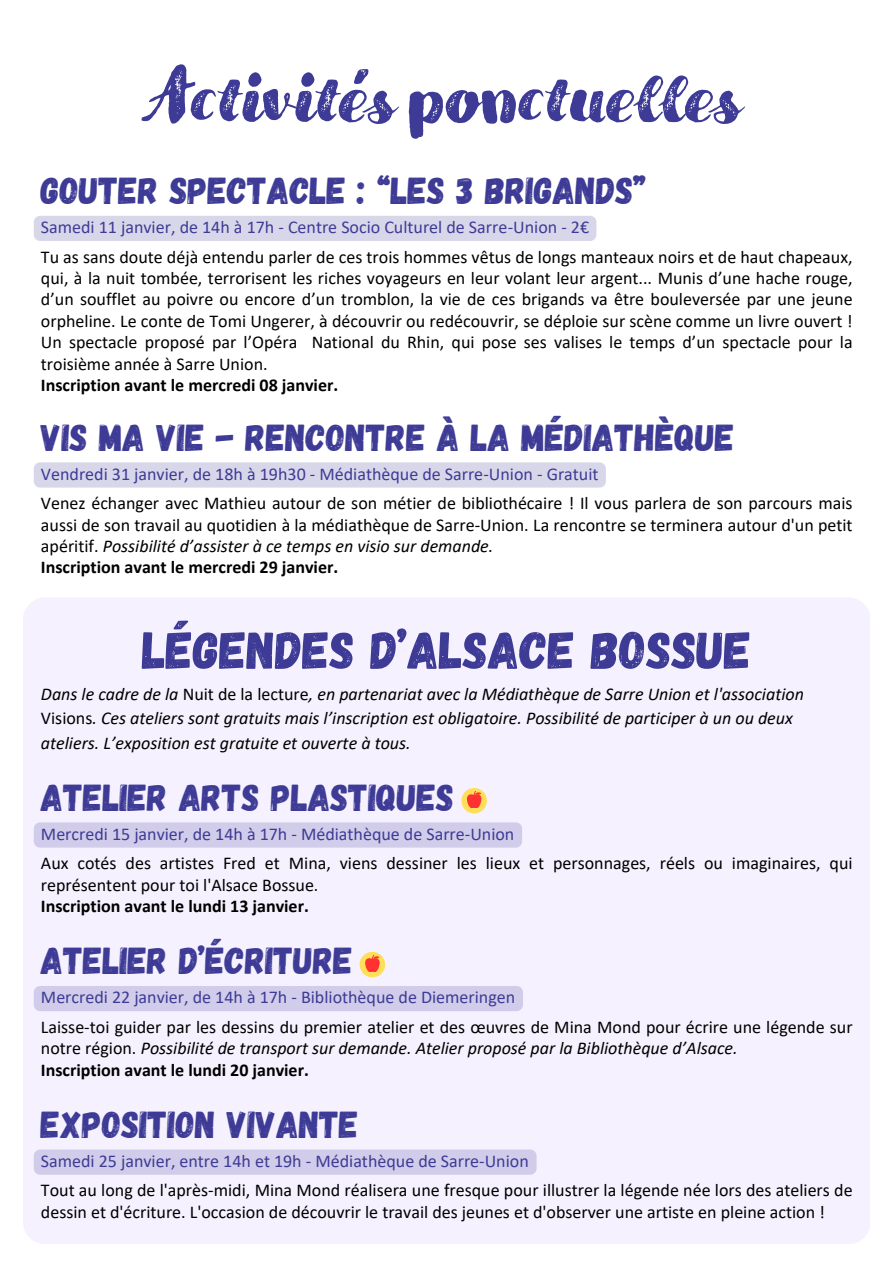
<style>
.page{position:relative;width:894px;height:1264px;background:#fff}
.page>*{position:absolute;margin:0;border:0;box-sizing:border-box;transform-origin:0 0}
.t1{font:90px "Compotes Apple Rough";color:#3e3b96}
.t2{font:52.5px "Gagalin";color:#3e3b96}
.t3{font:37.5px "Gagalin";color:#3e3b96}
.t4{font:18px/21.3px "Calibri";color:#000}
.t5{font:18px "Calibri";color:#3e3b96}
.t6{font:italic 18px/24.8px "Calibri";color:#000}
.t7{font:700 18px "Calibri";color:#000}
.s1{font-style:italic}
.s2{font-style:normal}
</style>
<div class="page">
<div style="left:34px;top:216px;width:562px;height:25px;background:#d8d7ea;border-radius:6px"></div>
<div style="left:34px;top:462px;width:571px;height:25px;background:#d8d7ea;border-radius:6px"></div>
<div style="left:23px;top:597px;width:846px;height:647px;background:#f5f1fe;border-radius:22px"></div>
<div style="left:34px;top:822px;width:488px;height:25px;background:#d0cce9;border-radius:6px"></div>
<div style="left:34px;top:985px;width:489px;height:26px;background:#d0cce9;border-radius:6px"></div>
<div style="left:34px;top:1149px;width:502px;height:25px;background:#d0cce9;border-radius:6px"></div>
<div style="left:461px;top:788px;width:26px;height:25px;background:#ffde59;border-radius:50%"></div>
<svg style="left:467px;top:791px;width:14px;height:16px"></svg>
<svg style="left:359px;top:951px;width:26px;height:26px"></svg>
<svg style="left:365px;top:954px;width:14px;height:17px"></svg>
<p class="t1" style="left:150px;top:41px;width:594px">Activités ponctuelles</p>
<h1 class="t3" style="left:41px;top:167px;width:606px">GOUTER SPECTACLE : “LES 3 BRIGANDS”</h1>
<h3 class="t5" style="left:41px;top:219px;width:549px">Samedi 11 janvier, de 14h à 17h - Centre Socio Culturel de Sarre-Union - 2€</h3>
<p class="t4" style="left:41px;top:247px;width:813px;text-align:justify">Tu as sans doute déjà entendu parler de ces trois hommes vêtus de longs manteaux noirs et de haut chapeaux, qui, à la nuit tombée, terrorisent les riches voyageurs en leur volant leur argent... Munis d’une hache rouge, d’un soufflet au poivre ou encore d’un tromblon, la vie de ces brigands va être bouleversée par une jeune orpheline. Le conte de Tomi Ungerer, à découvrir ou redécouvrir, se déploie sur scène comme un livre ouvert !<br>Un spectacle proposé par l’Opéra National du Rhin, qui pose ses valises le temps d’un spectacle pour la troisième année à Sarre Union.</p>
<p class="t7" style="left:41px;top:377px;width:299px">Inscription avant le mercredi 08 janvier.</p>
<h3 class="t3" style="left:41px;top:413px;width:694px">VIS MA VIE - RENCONTRE À LA MÉDIATHÈQUE</h3>
<p class="t5" style="left:41px;top:466px;width:559px">Vendredi 31 janvier, de 18h à 19h30 - Médiathèque de Sarre-Union - Gratuit</p>
<p class="t4" style="left:41px;top:494px;width:813px;text-align:justify">Venez échanger avec Mathieu autour de son métier de bibliothécaire ! Il vous parlera de son parcours mais aussi de son travail au quotidien à la médiathèque de Sarre-Union. La rencontre se terminera autour d'un petit apéritif. <span class="s1">Possibilité d’assister à ce temps en visio sur demande.</span></p>
<p class="t7" style="left:41px;top:560px;width:299px">Inscription avant le mercredi 29 janvier.</p>
<h2 class="t2" style="left:142px;top:616px;width:610px">LÉGENDES D’ALSACE BOSSUE</h2>
<p class="t6" style="left:41px;top:682px;width:764px">Dans le cadre de la <span class="s2">Nuit de la lecture</span>, en partenariat avec la Médiathèque de Sarre Union et l'association<br><span class="s2">Visions</span>. Ces ateliers sont gratuits mais l’inscription est obligatoire. Possibilité de participer à un ou deux ateliers. L’exposition est gratuite et ouverte à tous.</p>
<h3 class="t3" style="left:41px;top:773px;width:414px">ATELIER ARTS PLASTIQUES</h3>
<p class="t5" style="left:41px;top:826px;width:475px">Mercredi 15 janvier, de 14h à 17h - Médiathèque de Sarre-Union</p>
<p class="t4" style="left:41px;top:854px;width:813px">Aux cotés des artistes Fred et Mina, viens dessiner les lieux et personnages, réels ou imaginaires, qui représentent pour toi l'Alsace Bossue.</p>
<p class="t7" style="left:41px;top:898px;width:269px">Inscription avant le lundi 13 janvier.</p>
<h3 class="t3" style="left:41px;top:936px;width:313px">ATELIER D’ÉCRITURE</h3>
<p class="t5" style="left:41px;top:989px;width:475px">Mercredi 22 janvier, de 14h à 17h - Bibliothèque de Diemeringen</p>
<p class="t4" style="left:41px;top:1017px;width:813px">Laisse-toi guider par les dessins du premier atelier et des œuvres de Mina Mond pour écrire une légende sur notre région. <span class="s1">Possibilité de transport sur demande. Atelier proposé par la Bibliothèque d’Alsace.</span></p>
<p class="t7" style="left:41px;top:1062px;width:269px">Inscription avant le lundi 20 janvier.</p>
<h3 class="t3" style="left:41px;top:1100px;width:319px">EXPOSITION VIVANTE</h3>
<p class="t5" style="left:41px;top:1153px;width:489px">Samedi 25 janvier, entre 14h et 19h - Médiathèque de Sarre-Union</p>
<p class="t4" style="left:41px;top:1181px;width:813px">Tout au long de l'après-midi, Mina Mond réalisera une fresque pour illustrer la légende née lors des ateliers de dessin et d'écriture. L'occasion de découvrir le travail des jeunes et d'observer une artiste en pleine action !</p>
</div>
